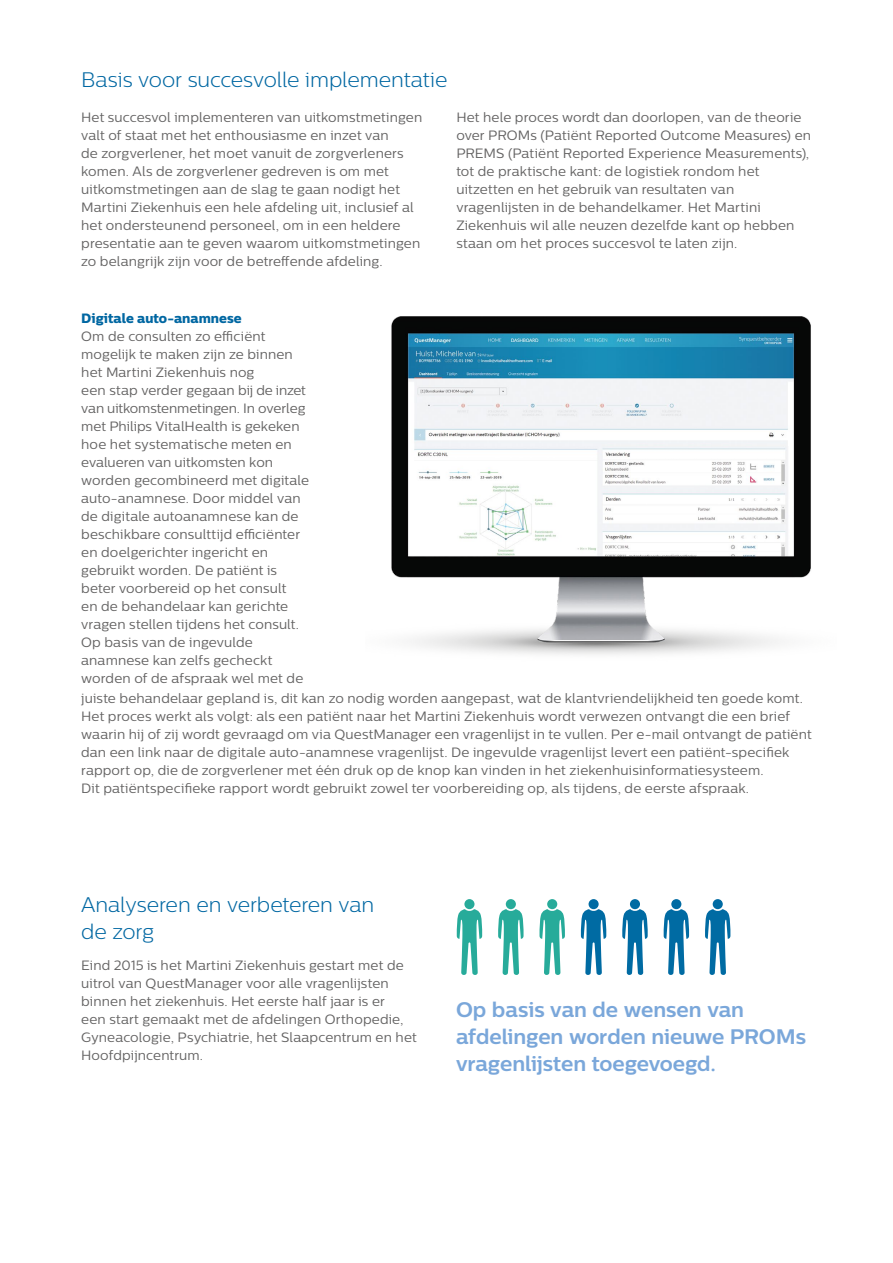
<style>
.page{position:relative;width:893px;height:1263px;background:#fff}
.page>*{position:absolute;margin:0;border:0;box-sizing:border-box;transform-origin:0 0}
.t1{font:700 21px/27px "Centrale Sans";letter-spacing:-.005em;color:#7aa7da}
.t2{font:300 21px/27px "Centrale Sans";letter-spacing:-.005em;color:#0067a2}
.t3{font:13.5px/18px "Centrale Sans";letter-spacing:.01em;color:#646363}
.t4{font:13.5px "Centrale Sans X Bold";color:#0067a2}
</style>
<div class="page">
<div style="left:464px;top:899px;width:10px;height:10px;background:#27ab9a;border-radius:50%"></div>
<svg style="left:457px;top:909px;width:25px;height:66px"></svg>
<div style="left:506px;top:899px;width:10px;height:10px;background:#27ab9a;border-radius:50%"></div>
<svg style="left:498px;top:909px;width:26px;height:66px"></svg>
<div style="left:547px;top:899px;width:10px;height:10px;background:#27ab9a;border-radius:50%"></div>
<svg style="left:539px;top:909px;width:26px;height:66px"></svg>
<div style="left:589px;top:899px;width:10px;height:10px;background:#006ba3;border-radius:50%"></div>
<svg style="left:581px;top:909px;width:25px;height:66px"></svg>
<div style="left:630px;top:899px;width:10px;height:10px;background:#006ba3;border-radius:50%"></div>
<svg style="left:622px;top:909px;width:26px;height:66px"></svg>
<div style="left:671px;top:899px;width:10px;height:10px;background:#006ba3;border-radius:50%"></div>
<svg style="left:664px;top:909px;width:25px;height:66px"></svg>
<div style="left:713px;top:899px;width:10px;height:10px;background:#006ba3;border-radius:50%"></div>
<svg style="left:705px;top:909px;width:25px;height:66px"></svg>
<img style="left:391px;top:317px;width:420px;height:338px">
<h1 class="t2" style="left:81px;top:66px;width:368px">Basis voor succesvolle implementatie</h1>
<p class="t3" style="left:81px;top:108px;width:343px">Het succesvol implementeren van uitkomstmetingen valt of staat met het enthousiasme en inzet van<br>de zorgverlener, het moet vanuit de zorgverleners komen. Als de zorgverlener gedreven is om met uitkomstmetingen aan de slag te gaan nodigt het Martini Ziekenhuis een hele afdeling uit, inclusief al het ondersteunend personeel, om in een heldere presentatie aan te geven waarom uitkomstmetingen zo belangrijk zijn voor de betreffende afdeling.</p>
<p class="t3" style="left:456px;top:108px;width:356px">Het hele proces wordt dan doorlopen, van de theorie over PROMs (Patiënt Reported Outcome Measures) en PREMS (Patiënt Reported Experience Measurements), tot de praktische kant: de logistiek rondom het uitzetten en het gebruik van resultaten van vragenlijsten in de behandelkamer. Het Martini Ziekenhuis wil alle neuzen dezelfde kant op hebben staan om het proces succesvol te laten zijn.</p>
<p class="t4" style="left:81px;top:310px;width:162px">Digitale auto-anamnese</p>
<p class="t3" style="left:81px;top:327px;width:229px">Om de consulten zo efficiënt mogelijk te maken zijn ze binnen het Martini Ziekenhuis nog<br>een stap verder gegaan bij de inzet van uitkomstenmetingen. In overleg met Philips VitalHealth is gekeken hoe het systematische meten en evalueren van uitkomsten kon worden gecombineerd met digitale auto-anamnese. Door middel van de digitale autoanamnese kan de beschikbare consulttijd efficiënter en doelgerichter ingericht en gebruikt worden. De patiënt is beter voorbereid op het consult<br>en de behandelaar kan gerichte vragen stellen tijdens het consult.<br>Op basis van de ingevulde anamnese kan zelfs gecheckt worden of de afspraak wel met de</p>
<p class="t3" style="left:81px;top:689px;width:732px">juiste behandelaar gepland is, dit kan zo nodig worden aangepast, wat de klantvriendelijkheid ten goede komt.<br>Het proces werkt als volgt: als een patiënt naar het Martini Ziekenhuis wordt verwezen ontvangt die een brief waarin hij of zij wordt gevraagd om via QuestManager een vragenlijst in te vullen. Per e-mail ontvangt de patiënt dan een link naar de digitale auto-anamnese vragenlijst. De ingevulde vragenlijst levert een patiënt-specifiek rapport op, die de zorgverlener met één druk op de knop kan vinden in het ziekenhuisinformatiesysteem.<br>Dit patiëntspecifieke rapport wordt gebruikt zowel ter voorbereiding op, als tijdens, de eerste afspraak.</p>
<h1 class="t2" style="left:81px;top:890px;width:295px">Analyseren en verbeteren van de zorg</h1>
<p class="t3" style="left:81px;top:956px;width:337px">Eind 2015 is het Martini Ziekenhuis gestart met de uitrol van QuestManager voor alle vragenlijsten binnen het ziekenhuis. Het eerste half jaar is er<br>een start gemaakt met de afdelingen Orthopedie, Gyneacologie, Psychiatrie, het Slaapcentrum en het Hoofdpijncentrum.</p>
<h1 class="t1" style="left:456px;top:996px;width:352px">Op basis van de wensen van afdelingen worden nieuwe PROMs vragenlijsten toegevoegd.</h1>
</div>
